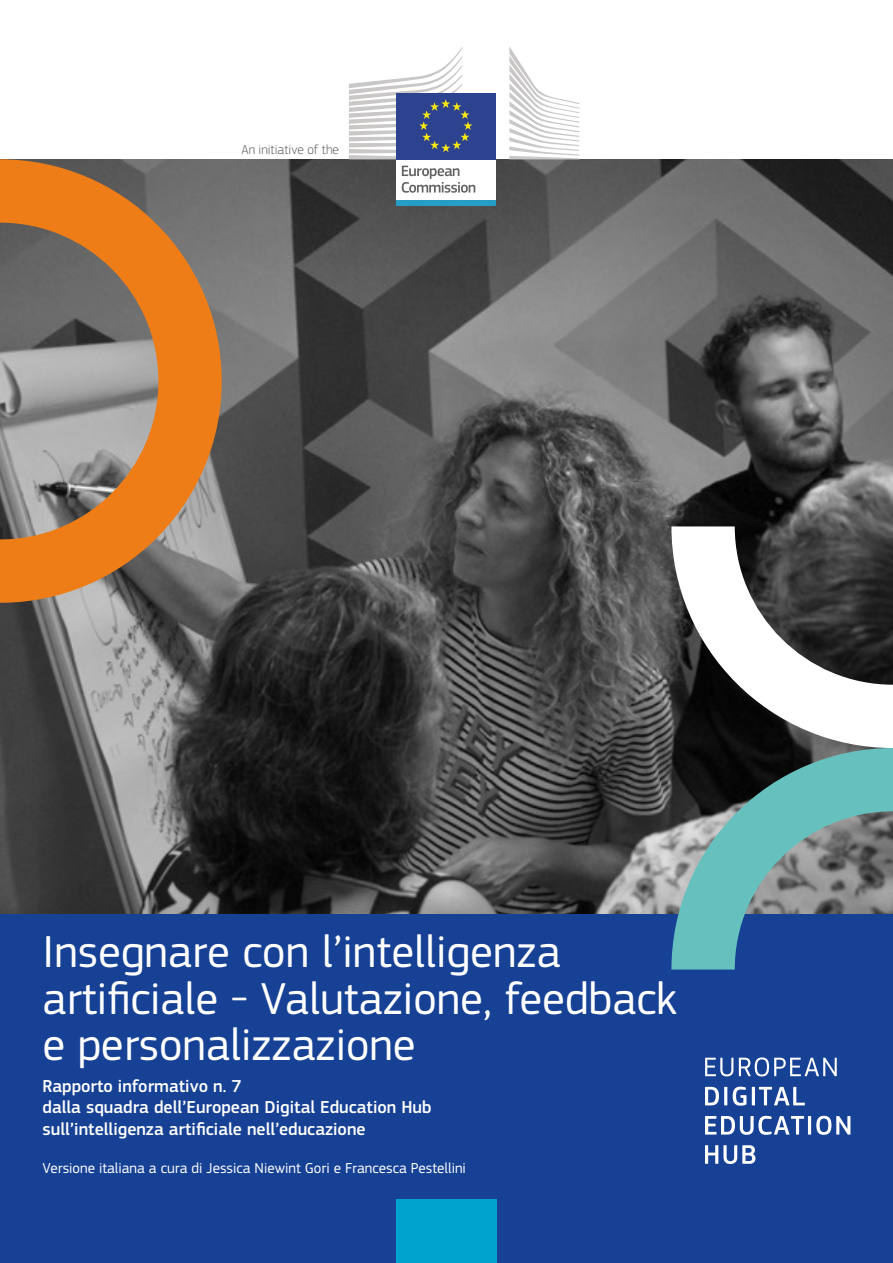
<style>
.page{position:relative;width:893px;height:1263px;background:#fff}
.page>*{position:absolute;margin:0;border:0;box-sizing:border-box;transform-origin:0 0}
.t1{font:46.5px/46.8px "EC Square Sans Pro";color:#fff}
.t2{font:500 18px/21.6px "EC Square Sans Pro";color:#fff}
.t3{font:15px "EC Square Sans Pro";color:#fff}
.t4{font:300 13.5px "EC Square Sans Pro";color:#646363}
</style>
<div class="page">
<img style="left:0;top:159px;width:893px;height:755px">
<div style="left:0;top:914px;width:893px;height:349px;background:#164194"></div>
<svg style="left:0;top:159px;width:222px;height:444px;background:#ac8059"></svg>
<svg style="left:671px;top:748px;width:222px;height:221px"></svg>
<svg style="left:671px;top:526px;width:222px;height:222px"></svg>
<div style="left:396px;top:1199px;width:101px;height:64px;background:#00a2ce"></div>
<div style="left:396px;top:157px;width:99px;height:45px;background:#fff"></div>
<div style="left:396px;top:93px;width:99px;height:66px;background:#2d4390"></div>
<svg style="left:349px;top:47px;width:123px;height:112px"></svg>
<div style="left:396px;top:200px;width:99px;height:6px;background:#259ec5"></div>
<svg style="left:509px;top:47px;width:70px;height:112px"></svg>
<svg style="left:402px;top:166px;width:73px;height:27px"></svg>
<svg style="left:705px;top:1145px;width:50px;height:19px"></svg>
<svg style="left:705px;top:1116px;width:145px;height:19px"></svg>
<svg style="left:705px;top:1087px;width:100px;height:19px"></svg>
<svg style="left:705px;top:1057px;width:132px;height:19px"></svg>
<p class="t4" style="left:242px;top:141px;width:99px">An initiative of the</p>
<h1 class="t1" style="left:43px;top:928px;width:636px">Insegnare con l’intelligenza artificiale - Valutazione, feedback e personalizzazione</h1>
<p class="t2" style="left:43px;top:1075px;width:391px">Rapporto informativo n. 7<br>dalla squadra dell’European Digital Education Hub sull’intelligenza artificiale nell’educazione</p>
<p class="t3" style="left:43px;top:1159px;width:425px">Versione italiana a cura di Jessica Niewint Gori e Francesca Pestellini</p>
</div>
